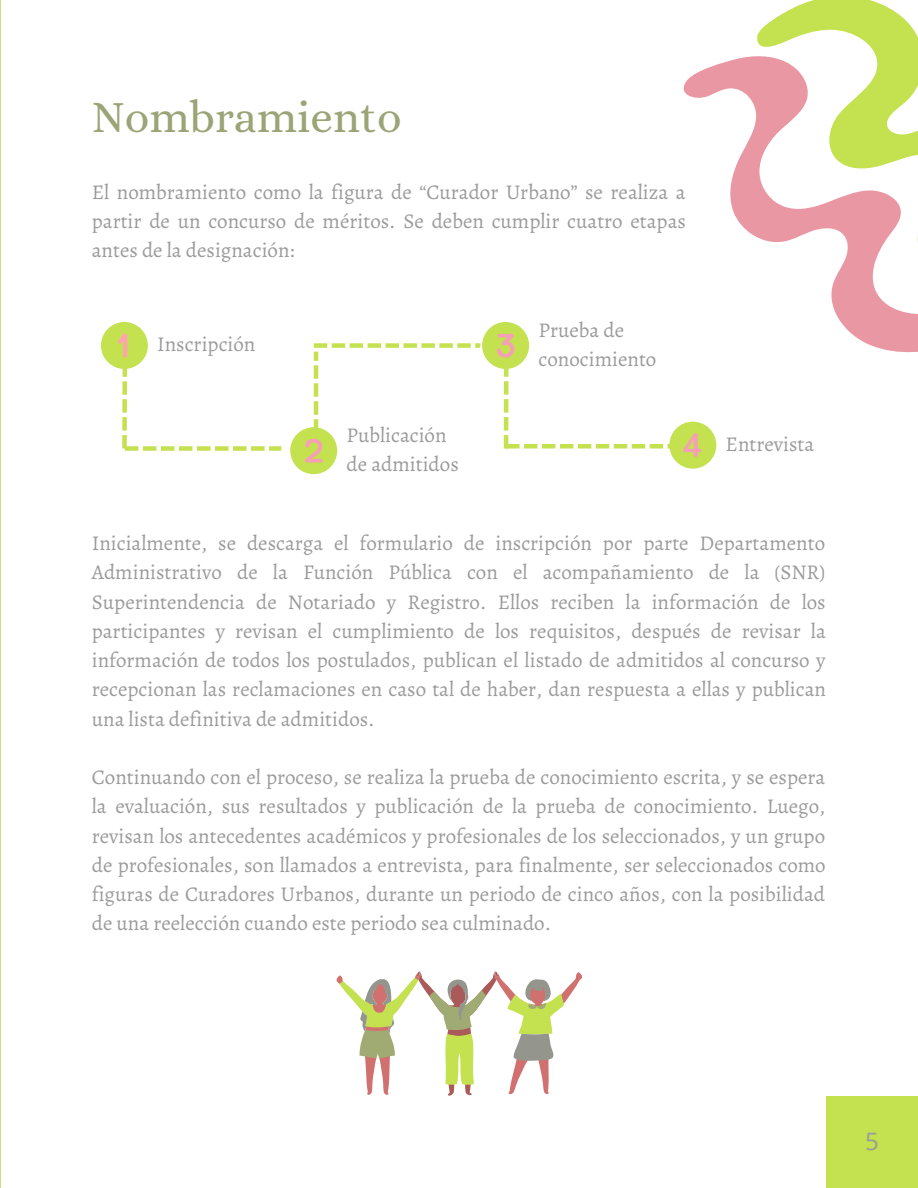
<style>
.page{position:relative;width:918px;height:1188px;background:#fff}
.page>*{position:absolute;margin:0;border:0;box-sizing:border-box;transform-origin:0 0}
.t1{font:45px "Alice";color:#9ba477}
.t2{font:24px "Open Sans";color:#9b9b9b}
.t3{font:21px/29.2px "Alegreya";color:#9b9b9b;text-align:justify}
</style>
<div class="page">
<svg style="left:757px;top:0;width:161px;height:55px;fill:#c4e14f"></svg>
<svg style="left:683px;top:55px;width:235px;height:298px"></svg>
<div style="left:826px;top:1096px;width:92px;height:92px;background:#c4e14f"></div>
<div style="left:101px;top:322px;width:47px;height:47px;background:#c4e14f;border-radius:50%"></div>
<div style="left:290px;top:427px;width:47px;height:47px;background:#c4e14f;border-radius:50%"></div>
<svg style="left:305px;top:439px;width:18px;height:24px"></svg>
<div style="left:482px;top:322px;width:47px;height:47px;background:#c4e14f;border-radius:50%"></div>
<svg style="left:497px;top:334px;width:17px;height:24px"></svg>
<div style="left:669px;top:422px;width:47px;height:47px;background:#c4e14f;border-radius:50%"></div>
<svg style="left:683px;top:433px;width:19px;height:24px"></svg>
<svg style="left:117px;top:333px;width:164px;height:118px"></svg>
<svg style="left:314px;top:343px;width:166px;height:90px"></svg>
<svg style="left:504px;top:368px;width:173px;height:81px"></svg>
<svg style="left:336px;top:971px;width:246px;height:125px"></svg>
<hr style="left:0;top:0;width:1px;height:1188px;background:#b9d763">
<p class="t1" style="left:92px;top:93px;width:311px">Nombramiento</p>
<p class="t3" style="left:92px;top:177px;width:596px">El nombramiento como la figura de “Curador Urbano” se realiza a partir de un concurso de méritos. Se deben cumplir cuatro etapas antes de la designación:</p>
<p class="t3" style="left:157px;top:330px;width:100px">Inscripción</p>
<p class="t3" style="left:347px;top:420px;width:114px">Publicación de admitidos</p>
<p class="t3" style="left:539px;top:315px;width:119px">Prueba de conocimiento</p>
<p class="t3" style="left:726px;top:429px;width:90px">Entrevista</p>
<p class="t3" style="left:92px;top:529px;width:736px">Inicialmente, se descarga el formulario de inscripción por parte Departamento Administrativo de la Función Pública con el acompañamiento de la (SNR)<br>Superintendencia de Notariado y Registro. Ellos reciben la información de los participantes y revisan el cumplimiento de los requisitos, después de revisar la información de todos los postulados, publican el listado de admitidos al concurso y recepcionan las reclamaciones en caso tal de haber, dan respuesta a ellas y publican una lista definitiva de admitidos.</p>
<p class="t3" style="left:92px;top:763px;width:735px">Continuando con el proceso, se realiza la prueba de conocimiento escrita, y se espera la evaluación, sus resultados y publicación de la prueba de conocimiento. Luego, revisan los antecedentes académicos y profesionales de los seleccionados, y un grupo de profesionales, son llamados a entrevista, para finalmente, ser seleccionados como figuras de Curadores Urbanos, durante un periodo de cinco años, con la posibilidad de una reelección cuando este periodo sea culminado.</p>
<p class="t2" style="left:865px;top:1125px;width:15px">5</p>
</div>
